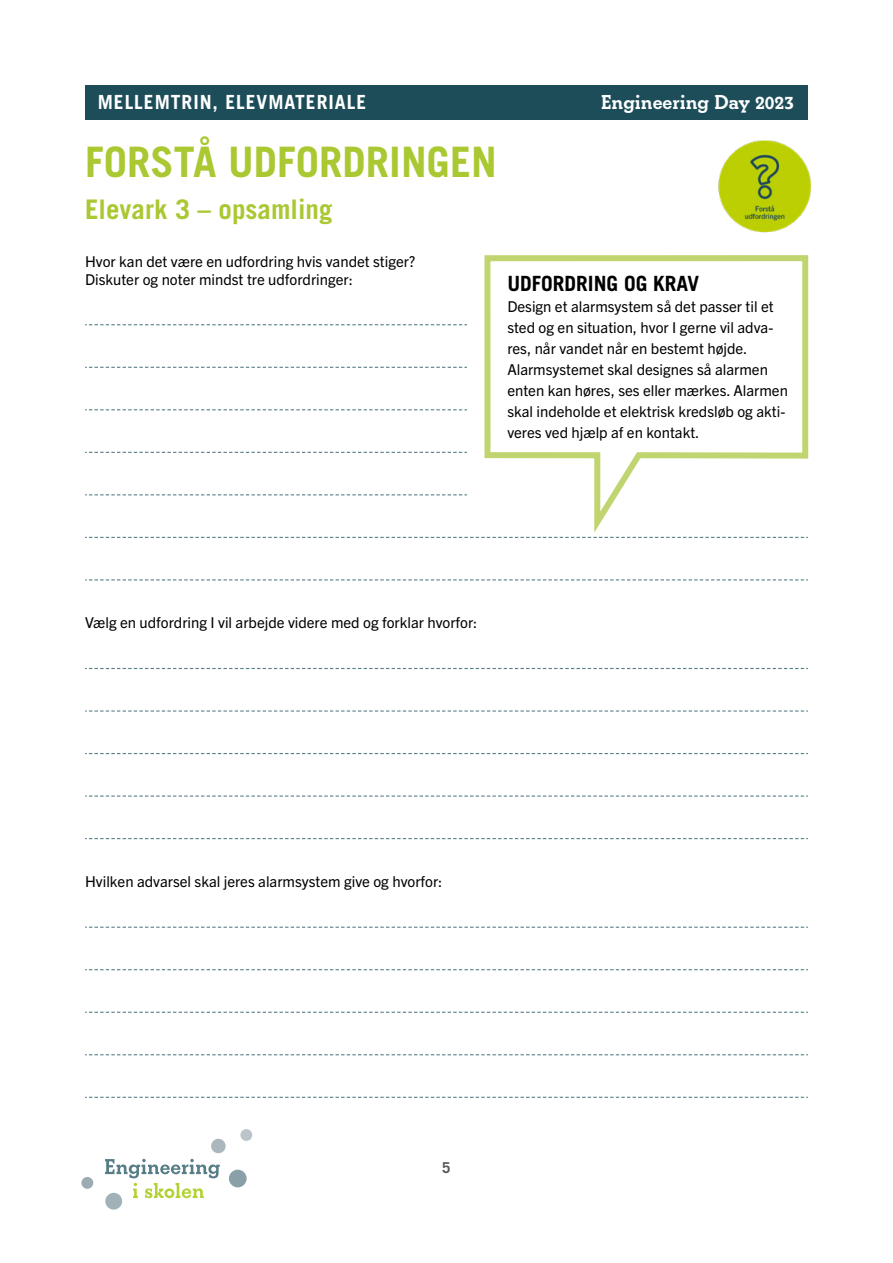
<style>
.page{position:relative;width:893px;height:1263px;background:#fff}
.page>*{position:absolute;margin:0;border:0;box-sizing:border-box;transform-origin:0 0}
.t1{font:700 42px "Trade Gothic LT Std";color:#a9c832}
.t2{font:700 27px "Trade Gothic LT Std";color:#a9c832}
.t3{font:700 21px "Beton EF";color:#fff}
.t4{font:700 21px "Trade Gothic LT Std";color:#000}
.t5{font:700 19.5px "Trade Gothic LT Std";letter-spacing:.05em;color:#fff}
.t6{font:15px/21px "Trade Gothic Next LT Pro";color:#000}
.t7{font:700 15px "Trade Gothic LT Std";color:#58595b}
</style>
<div class="page">
<div style="left:229px;top:1170px;width:18px;height:17px;background:#8aa0a8;border-radius:50%"></div>
<div style="left:240px;top:1129px;width:12px;height:12px;background:#bac4c9;border-radius:50%"></div>
<div style="left:211px;top:1139px;width:15px;height:14px;background:#aab7bd;border-radius:50%"></div>
<div style="left:105px;top:1193px;width:17px;height:16px;background:#a1b1b8;border-radius:50%"></div>
<div style="left:81px;top:1177px;width:12px;height:12px;background:#9aabb2;border-radius:50%"></div>
<svg style="left:105px;top:1159px;width:115px;height:39px"></svg>
<div style="left:85px;top:85px;width:723px;height:34px;background:#1e4d5a"></div>
<svg style="left:85px;top:324px;width:382px;height:1px"></svg>
<svg style="left:85px;top:367px;width:382px;height:1px"></svg>
<svg style="left:85px;top:409px;width:382px;height:1px"></svg>
<svg style="left:85px;top:452px;width:382px;height:1px"></svg>
<svg style="left:85px;top:494px;width:382px;height:1px"></svg>
<svg style="left:85px;top:537px;width:394px;height:1px"></svg>
<svg style="left:85px;top:579px;width:723px;height:1px"></svg>
<svg style="left:85px;top:668px;width:723px;height:1px"></svg>
<svg style="left:85px;top:710px;width:723px;height:2px"></svg>
<svg style="left:85px;top:753px;width:723px;height:1px"></svg>
<svg style="left:85px;top:795px;width:723px;height:2px"></svg>
<svg style="left:85px;top:838px;width:723px;height:1px"></svg>
<svg style="left:85px;top:927px;width:723px;height:1px"></svg>
<svg style="left:85px;top:969px;width:723px;height:1px"></svg>
<svg style="left:85px;top:1012px;width:723px;height:1px"></svg>
<svg style="left:85px;top:1054px;width:723px;height:1px"></svg>
<svg style="left:85px;top:1097px;width:723px;height:1px"></svg>
<img style="left:718px;top:140px;width:93px;height:93px">
<svg style="left:481px;top:255px;width:328px;height:283px"></svg>
<h3 class="t5" style="left:98px;top:90px;width:270px">MELLEMTRIN, ELEVMATERIALE</h3>
<h3 class="t3" style="left:601px;top:90px;width:195px">Engineering Day 2023</h3>
<h1 class="t1" style="left:85px;top:136px;width:413px">FORSTÅ UDFORDRINGEN</h1>
<h2 class="t2" style="left:85px;top:193px;width:249px">Elevark 3 – opsamling</h2>
<p class="t6" style="left:85px;top:251px;width:332px;line-height:18px">Hvor kan det være en udfordring hvis vandet stiger?<br>Diskuter og noter mindst tre udfordringer:</p>
<h3 class="t4" style="left:507px;top:270px;width:193px">UDFORDRING OG KRAV</h3>
<p class="t6" style="left:507px;top:295px;width:282px">Design et alarmsystem så det passer til et sted og en situation, hvor I gerne vil adva&shy;res, når vandet når en bestemt højde.<br>Alarmsystemet skal designes så alarmen enten kan høres, ses eller mærkes. Alarmen skal indeholde et elektrisk kredsløb og akti&shy;veres ved hjælp af en kontakt.</p>
<p class="t6" style="left:85px;top:611px;width:394px">Vælg en udfordring I vil arbejde videre med og forklar hvorfor:</p>
<p class="t6" style="left:85px;top:870px;width:359px">Hvilken advarsel skal jeres alarmsystem give og hvorfor:</p>
<p class="t7" style="left:442px;top:1158px;width:10px">5</p>
</div>
